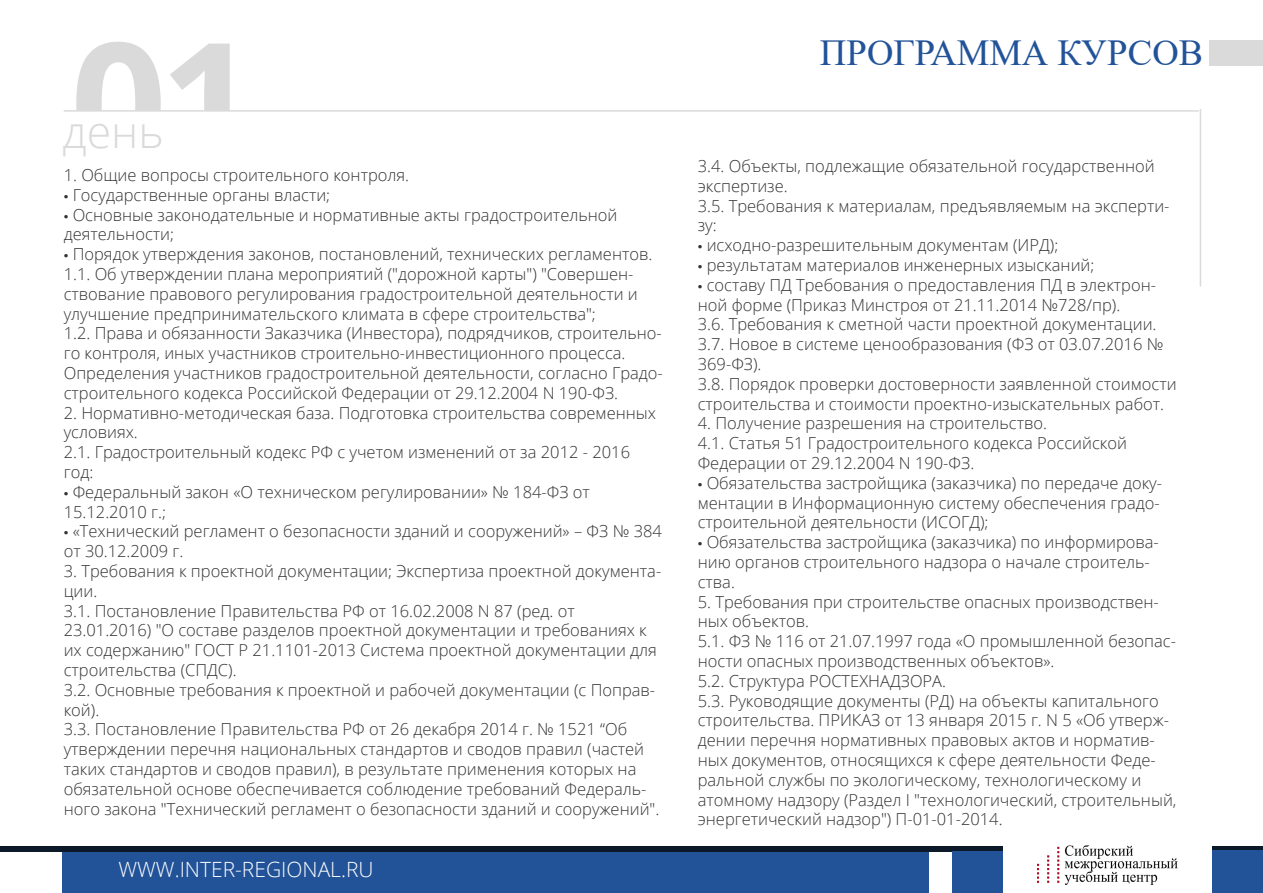
<style>
.page{position:relative;width:1263px;height:893px;background:#fff}
.page>*{position:absolute;margin:0;border:0;box-sizing:border-box;transform-origin:0 0}
.t1{font:300 44.55px "Open Sans";color:#dadada}
.t2{font:36.6px "Times New Roman";color:#225399}
.t3{font:300 21px "Open Sans";color:#fff}
.t4{font:300 16.5px/19.8px "Open Sans";color:#333}
.s1{font-family:"Myriad Pro";font-weight:400}
</style>
<div class="page">
<img style="left:1037px;top:846px;width:140px;height:38px">
<div style="left:63px;top:852px;width:866px;height:41px;background:#225399"></div>
<div style="left:0;top:846px;width:1002px;height:6px;background:#0c1928"></div>
<div style="left:952px;top:852px;width:50px;height:41px;background:#225399"></div>
<div style="left:1212px;top:846px;width:51px;height:6px;background:#0c1928"></div>
<div style="left:1212px;top:850px;width:51px;height:43px;background:#225399"></div>
<svg style="left:76px;top:42px;width:85px;height:68px"></svg>
<svg style="left:170px;top:44px;width:60px;height:66px"></svg>
<hr style="left:64px;top:110px;width:1135px;height:2px;background:#dadada">
<hr style="left:1200px;top:109px;width:1px;height:178px;background:#dadada">
<div style="left:1210px;top:40px;width:53px;height:25px;background:#dadada"></div>
<h1 class="t1" style="left:63px;top:101px;width:103px">день</h1>
<p class="t4" style="left:64px;top:165px;width:347px">1. Общие вопросы строительного контроля.</p>
<p class="t4" style="left:64px;top:184px;width:268px"><span class="s1">•</span> Государственные органы власти;</p>
<p class="t4" style="left:64px;top:204px;width:555px"><span class="s1">•</span> Основные законодательные и нормативные акты градостроительной деятельности;</p>
<p class="t4" style="left:64px;top:244px;width:601px"><span class="s1">•</span> Порядок утверждения законов, постановлений, технических регламентов.<br>1.1. Об утверждении плана мероприятий ("дорожной карты") "Совершен&shy;ствование правового регулирования градостроительной деятельности и улучшение предпринимательского климата в сфере строительства";<br>1.2. Права и обязанности Заказчика (Инвестора), подрядчиков, строительно&shy;го контроля, иных участников строительно-инвестиционного процесса.<br>Определения участников градостроительной деятельности, согласно Градо&shy;строительного кодекса Российской Федерации от 29.12.2004 N 190-ФЗ.</p>
<p class="t4" style="left:64px;top:402px;width:594px">2. Нормативно-методическая база. Подготовка строительства современных условиях.<br>2.1. Градостроительный кодекс РФ с учетом изменений от за 2012 - 2016 год:</p>
<p class="t4" style="left:64px;top:481px;width:528px"><span class="s1">•</span> Федеральный закон «О техническом регулировании» № 184-ФЗ от<br>15.12.2010 г.;</p>
<p class="t4" style="left:64px;top:521px;width:600px"><span class="s1">•</span> «Технический регламент о безопасности зданий и сооружений» – ФЗ № 384 от 30.12.2009 г.</p>
<p class="t4" style="left:64px;top:561px;width:599px">3. Требования к проектной документации; Экспертиза проектной документа&shy;ции.<br>3.1. Постановление Правительства РФ от 16.02.2008 N 87 (ред. от 23.01.2016) "О составе разделов проектной документации и требованиях к их содержанию" ГОСТ Р 21.1101-2013 Система проектной документации для строительства (СПДС).<br>3.2. Основные требования к проектной и рабочей документации (с Поправ&shy;кой).<br>3.3. Постановление Правительства РФ от 26 декабря 2014 г. № 1521 “Об утверждении перечня национальных стандартов и сводов правил (частей таких стандартов и сводов правил), в результате применения которых на обязательной основе обеспечивается соблюдение требований Федераль&shy;ного закона "Технический регламент о безопасности зданий и сооружений".</p>
<p class="t3" style="left:118px;top:855px;width:257px">WWW.INTER-REGIONAL.RU</p>
<h2 class="t2" style="left:820px;top:27px;width:385px">ПРОГРАММА КУРСОВ</h2>
<p class="t4" style="left:698px;top:156px;width:473px">3.4. Объекты, подлежащие обязательной государственной экспертизе.<br>3.5. Требования к материалам, предъявляемым на эксперти&shy;зу:</p>
<p class="t4" style="left:698px;top:235px;width:362px"><span class="s1">•</span> исходно-разрешительным документам (ИРД);</p>
<p class="t4" style="left:698px;top:255px;width:398px"><span class="s1">•</span> результатам материалов инженерных изысканий;</p>
<p class="t4" style="left:698px;top:274px;width:480px"><span class="s1">•</span> составу ПД Требования о предоставления ПД в электрон&shy;ной форме (Приказ Минстроя от 21.11.2014 №728/пр).<br>3.6. Требования к сметной части проектной документации.<br>3.7. Новое в системе ценообразования (ФЗ от 03.07.2016 № 369-ФЗ).<br>3.8. Порядок проверки достоверности заявленной стоимости строительства и стоимости проектно-изыскательных работ.</p>
<p class="t4" style="left:698px;top:413px;width:431px">4. Получение разрешения на строительство.<br>4.1. Статья 51 Градостроительного кодекса Российской<br>Федерации от 29.12.2004 N 190-ФЗ.</p>
<p class="t4" style="left:698px;top:472px;width:466px"><span class="s1">•</span> Обязательства застройщика (заказчика) по передаче доку&shy;ментации в Информационную систему обеспечения градо&shy;строительной деятельности (ИСОГД);</p>
<p class="t4" style="left:698px;top:532px;width:463px"><span class="s1">•</span> Обязательства застройщика (заказчика) по информирова&shy;нию органов строительного надзора о начале строитель&shy;ства.</p>
<p class="t4" style="left:698px;top:591px;width:480px">5. Требования при строительстве опасных производствен&shy;ных объектов.<br>5.1. ФЗ № 116 от 21.07.1997 года «О промышленной безопас&shy;ности опасных производственных объектов».<br>5.2. Структура РОСТЕХНАДЗОРА.<br>5.3. Руководящие документы (РД) на объекты капитального строительства. ПРИКАЗ от 13 января 2015 г. N 5 «Об утверж&shy;дении перечня нормативных правовых актов и норматив&shy;ных документов, относящихся к сфере деятельности Феде&shy;ральной службы по экологическому, технологическому и атомному надзору (Раздел I "технологический, строительный, энергетический надзор") П-01-01-2014.</p>
</div>
